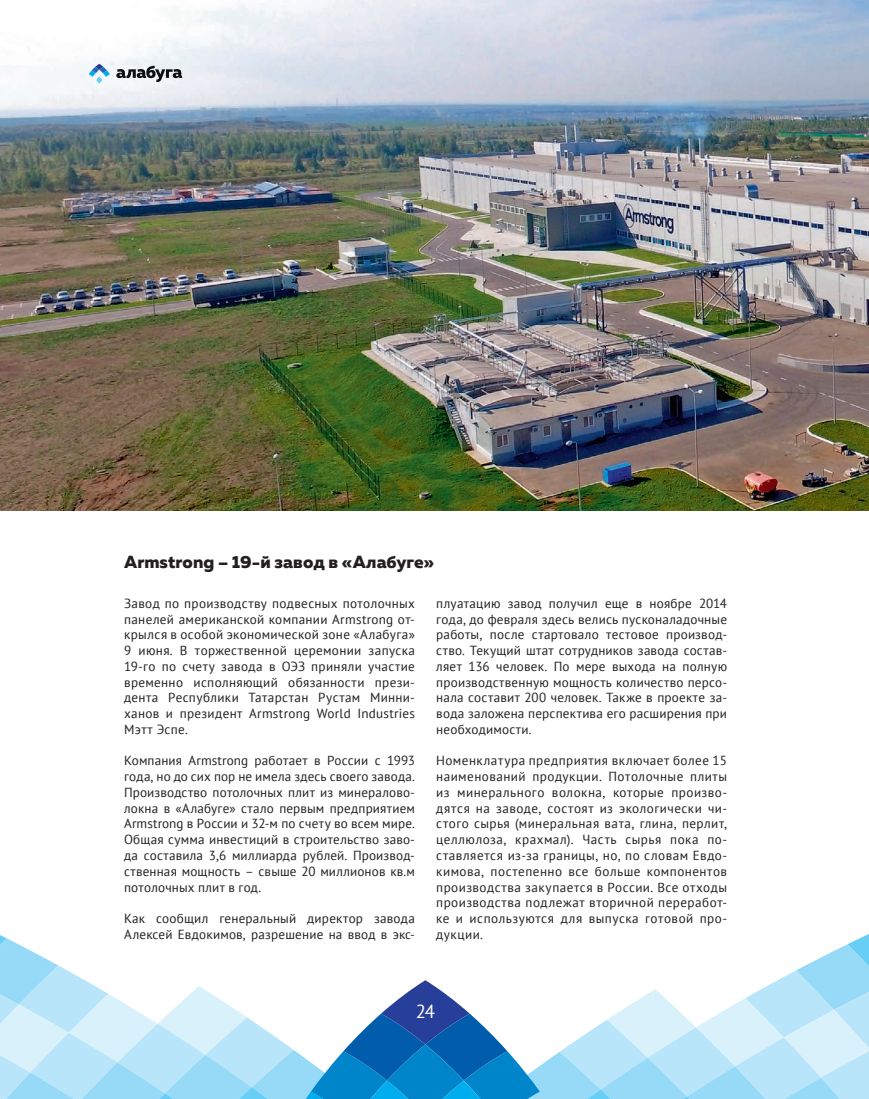
<style>
.page{position:relative;width:869px;height:1099px;background:#fff}
.page>*{position:absolute;margin:0;border:0;box-sizing:border-box;transform-origin:0 0}
.t1{font:18.75px "PT Sans";color:#fff}
.t2{font:800 17.5px "Muller";color:#231f20}
.t3{font:13.12px/15.8px "PT Sans";letter-spacing:.02em;color:#231f20;text-align:justify}
</style>
<div class="page">
<img style="left:0;top:0;width:868px;height:510px">
<svg style="left:0;top:934px;width:868px;height:164px"></svg>
<svg style="left:116px;top:65px;width:66px;height:17px"></svg>
<svg style="left:89px;top:64px;width:21px;height:20px"></svg>
<h2 class="t2" style="left:124px;top:551px;width:311px">Armstrong – 19-й завод в «Алабуге»</h2>
<p class="t3" style="left:124px;top:595px;width:292px">Завод по производству подвесных потолочных панелей американской компании Armstrong от&shy;крылся в особой экономической зоне «Алабуга» 9 июня. В торжественной церемонии запуска 19-го по счету завода в ОЭЗ приняли участие временно исполняющий обязанности прези&shy;дента Республики Татарстан Рустам Минни&shy;ханов и президент Armstrong World Industries Мэтт Эспе.</p>
<p class="t3" style="left:124px;top:752px;width:292px">Компания Armstrong работает в России с 1993 года, но до сих пор не имела здесь своего завода.<br>Производство потолочных плит из минералово&shy;локна в «Алабуге» стало первым предприятием Armstrong в России и 32-м по счету во всем мире.<br>Общая сумма инвестиций в строительство заво&shy;да составила 3,6 миллиарда рублей. Производ&shy;ственная мощность – свыше 20 миллионов кв.м потолочных плит в год.</p>
<p class="t3" style="left:124px;top:910px;width:292px">Как сообщил генеральный директор завода<br>Алексей Евдокимов, разрешение на ввод в экс-</p>
<p class="t3" style="left:436px;top:595px;width:292px">плуатацию завод получил еще в ноябре 2014 года, до февраля здесь велись пусконаладочные работы, после стартовало тестовое производ&shy;ство. Текущий штат сотрудников завода состав&shy;ляет 136 человек. По мере выхода на полную производственную мощность количество персо&shy;нала составит 200 человек. Также в проекте за&shy;вода заложена перспектива его расширения при необходимости.</p>
<p class="t3" style="left:436px;top:752px;width:292px">Номенклатура предприятия включает более 15 наименований продукции. Потолочные плиты из минерального волокна, которые произво&shy;дятся на заводе, состоят из экологически чи&shy;стого сырья (минеральная вата, глина, перлит, целлюлоза, крахмал). Часть сырья пока по&shy;ставляется из-за границы, но, по словам Евдо&shy;кимова, постепенно все больше компонентов производства закупается в России. Все отходы производства подлежат вторичной переработ&shy;ке и используются для выпуска готовой про&shy;дукции.</p>
<h1 class="t1" style="left:415px;top:999px;width:21px">24</h1>
</div>
